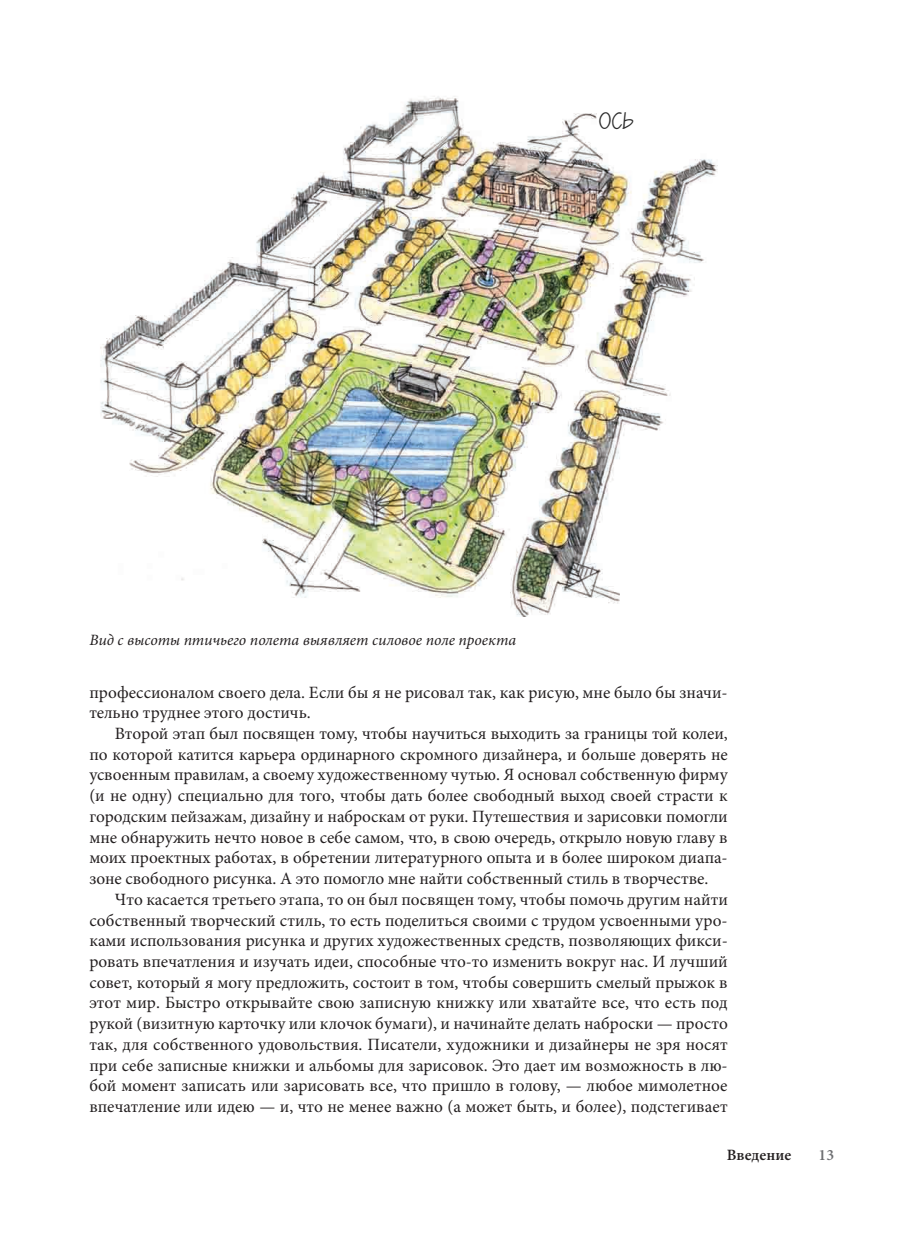
<style>
.page{position:relative;width:915px;height:1234px;background:#fff}
.page>*{position:absolute;margin:0;border:0;box-sizing:border-box;transform-origin:0 0}
.t1{font:22.5px "Kremlin CTT";color:#292929}
.t2{font:17.25px/20.7px "Minion Pro";color:#231f20;text-align:justify}
.t3{font:italic 15.75px "Minion Pro";color:#231f20}
.t4{font:600 15.75px "Minion Pro";letter-spacing:.005em;color:#231f20}
.t5{font:600 15.75px "Minion Pro";color:#6c6d70}
</style>
<div class="page">
<img style="left:100px;top:96px;width:618px;height:521px">
<h1 class="t1" style="left:598px;top:108px;width:36px">ÎÑÜ</h1>
<p class="t3" style="left:89px;top:634px;width:428px">Вид с высоты птичьего полета выявляет силовое поле проекта</p>
<p class="t2" style="left:89px;top:683px;width:639px">профессионалом своего дела. Если бы я не рисовал так, как рисую, мне было бы значи&shy;тельно труднее этого достичь.</p>
<p class="t2" style="left:89px;top:724px;width:639px;text-indent:26px">Второй этап был посвящен тому, чтобы научиться выходить за границы той колеи, по которой катится карьера ординарного скромного дизайнера, и больше доверять не усвоенным правилам, а своему художественному чутью. Я основал собственную фирму (и не одну) специально для того, чтобы дать более свободный выход своей страсти к городским пейзажам, дизайну и наброскам от руки. Путешествия и зарисовки помогли мне обнаружить нечто новое в себе самом, что, в свою очередь, открыло новую главу в моих проектных работах, в обретении литературного опыта и в более широком диапа&shy;зоне свободного рисунка. А это помогло мне найти собственный стиль в творчестве.</p>
<p class="t2" style="left:89px;top:890px;width:640px;text-indent:26px">Что касается третьего этапа, то он был посвящен тому, чтобы помочь другим найти собственный творческий стиль, то есть поделиться своими с трудом усвоенными уро&shy;ками использования рисунка и других художественных средств, позволяющих фикси&shy;ровать впечатления и изучать идеи, способные что-то изменить вокруг нас. И лучший совет, который я могу предложить, состоит в том, чтобы совершить смелый прыжок в этот мир. Быстро открывайте свою записную книжку или хватайте все, что есть под рукой (визитную карточку или клочок бумаги), и начинайте делать наброски — просто так, для собственного удовольствия. Писатели, художники и дизайнеры не зря носят при себе записные книжки и альбомы для зарисовок. Это дает им возможность в лю&shy;бой момент записать или зарисовать все, что пришло в голову, — любое мимолетное впечатление или идею — и, что не менее важно (а может быть, и более), подстегивает</p>
<p class="t4" style="left:726px;top:1148px;width:66px">Введение</p>
<p class="t5" style="left:818px;top:1148px;width:17px">13</p>
</div>
